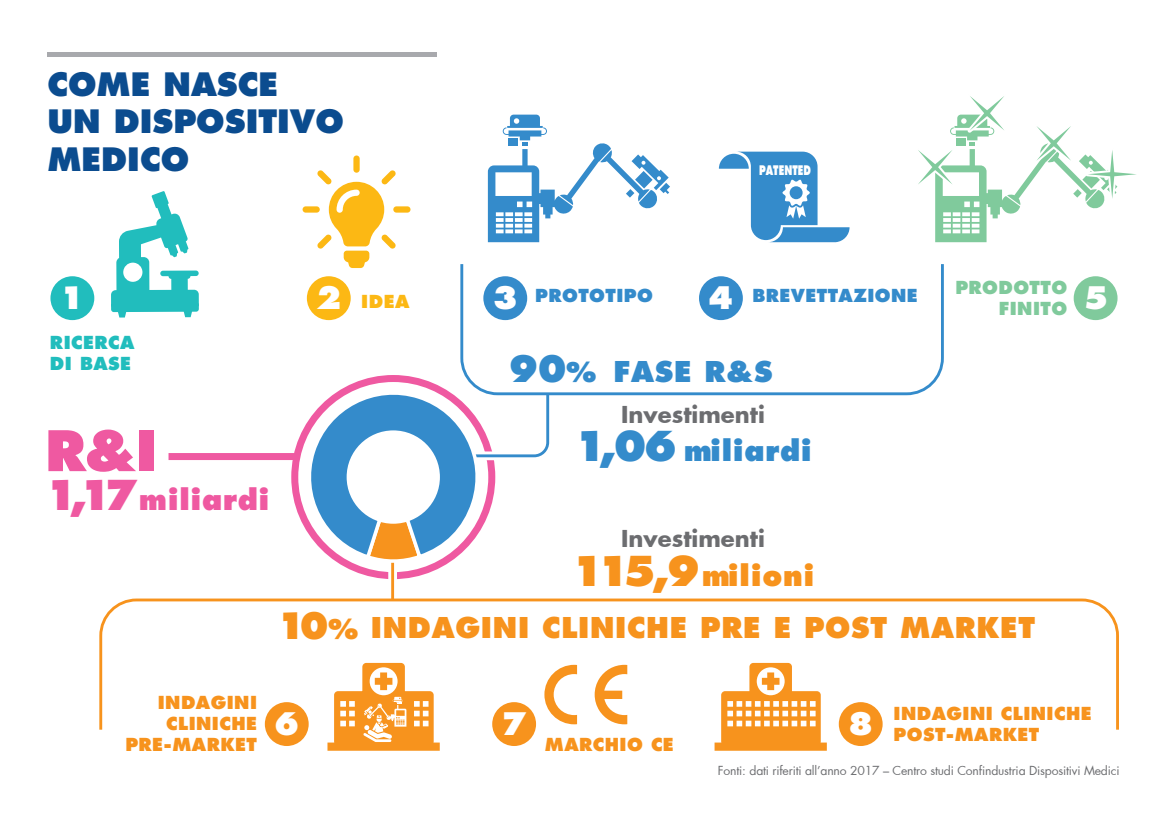
<style>
.page{position:relative;width:1166px;height:829px;background:#fff}
.page>*{position:absolute;margin:0;border:0;box-sizing:border-box;transform-origin:0 0}
.t1{font:800 54.25px "Futura";color:#ef59a1}
.t2{font:800 35.7px "Futura";color:#348bcb}
.t3{font:800 35.7px "Futura";color:#f7931d}
.t4{font:800 31.5px/37.8px "Futura";color:#0b4c8f}
.t5{font:800 30.28px "Futura";color:#fff}
.t6{font:800 28px "Futura";letter-spacing:.025em;color:#f7931d}
.t7{font:800 28px "Futura";letter-spacing:.025em;color:#348bcb}
.t8{font:800 28px "Futura";letter-spacing:.025em;color:#ef59a1}
.t9{font:700 22.75px "Futura";color:#6c6d70}
.t10{font:800 17.5px/21px "Futura";letter-spacing:.025em;color:#f7931d;text-align:right}
.t11{font:800 17.5px "Futura";letter-spacing:.025em;color:#348bcb}
.t12{font:800 17.5px/21px "Futura";letter-spacing:.025em;color:#80ca9c;text-align:right}
.t13{font:800 17.5px/21px "Futura";letter-spacing:.025em;color:#21bdbd}
.t14{font:800 17.5px "Futura";color:#fcb814}
.t15{font:800 12.95px "Futura";color:#fff;scale:.7 1}
.t16{font:12.25px "Futura";letter-spacing:-.015em;color:#6c6d70}
.s1{font-size:40.25px}
.s2{font-size:26.43px}
</style>
<div class="page">
<hr style="left:47px;top:53px;width:389px;height:4px;background:#a8a9ad">
<svg style="left:488px;top:115px;width:182px;height:127px"></svg>
<svg style="left:303px;top:155px;width:107px;height:113px"></svg>
<svg style="left:918px;top:96px;width:218px;height:146px"></svg>
<svg style="left:714px;top:732px;width:113px;height:18px;background:#f79a2d"></svg>
<svg style="left:327px;top:732px;width:113px;height:18px;background:#f8a441"></svg>
<div style="left:50px;top:276px;width:44px;height:44px;background:#21bdbd;border-radius:50%"></div>
<div style="left:307px;top:276px;width:44px;height:44px;background:#fcb814;border-radius:50%"></div>
<div style="left:1073px;top:276px;width:44px;height:44px;background:#80ca9c;border-radius:50%"></div>
<div style="left:265px;top:702px;width:44px;height:44px;background:#f7931d;border-radius:50%"></div>
<div style="left:492px;top:702px;width:44px;height:44px;background:#f7931d;border-radius:50%"></div>
<div style="left:839px;top:702px;width:43px;height:44px;background:#f7931d;border-radius:50%"></div>
<svg style="left:111px;top:191px;width:88px;height:126px"></svg>
<svg style="left:719px;top:152px;width:130px;height:90px"></svg>
<div style="left:789px;top:186px;width:13px;height:13px;background:#348bcb;border-radius:50%"></div>
<svg style="left:291px;top:375px;width:159px;height:204px"></svg>
<svg style="left:388px;top:562px;width:9px;height:35px"></svg>
<hr style="left:391px;top:544px;width:3px;height:56px;background:#f7931d">
<svg style="left:460px;top:264px;width:484px;height:132px"></svg>
<svg style="left:99px;top:597px;width:1020px;height:135px"></svg>
<svg style="left:299px;top:383px;width:257px;height:179px"></svg>
<div style="left:347px;top:430px;width:93px;height:93px;background:#fff;border-radius:50%"></div>
<div style="left:168px;top:453px;width:130px;height:7px;background:#ef59a1"></div>
<h3 class="t4" style="left:47px;top:65px;width:298px">COME NASCE<br>UN DISPOSITIVO<br>MEDICO</h3>
<p class="t15" style="left:759px;top:161px;width:75px">PATENTED</p>
<h3 class="t14" style="left:361px;top:290px;width:50px">IDEA</h3>
<h3 class="t11" style="left:535px;top:284px;width:119px">PROTOTIPO</h3>
<h3 class="t12" style="left:955px;top:277px;width:113px">PRODOTTO<br>FINITO</h3>
<h3 class="t5" style="left:60px;top:278px;width:27px">1</h3>
<h3 class="t5" style="left:316px;top:278px;width:27px">2</h3>
<h3 class="t5" style="left:493px;top:278px;width:27px">3</h3>
<h3 class="t5" style="left:708px;top:278px;width:27px">4</h3>
<h3 class="t5" style="left:1083px;top:278px;width:27px">5</h3>
<h3 class="t11" style="left:752px;top:284px;width:167px">BREVETTAZIONE</h3>
<h3 class="t13" style="left:50px;top:331px;width:86px">RICERCA<br>DI BASE</h3>
<h1 class="t1" style="left:45px;top:416px;width:114px">R&amp;I</h1>
<h3 class="t8" style="left:45px;top:481px;width:226px"><span class="s1">1,17</span> miliardi</h3>
<h2 class="t2" style="left:509px;top:346px;width:89px">90<span class="s2">%</span></h2>
<h3 class="t7" style="left:613px;top:353px;width:161px">FASE R&amp;S</h3>
<h3 class="t9" style="left:621px;top:398px;width:145px">Investimenti</h3>
<h3 class="t7" style="left:574px;top:433px;width:239px"><span class="s1">1,06</span> miliardi</h3>
<h2 class="t3" style="left:277px;top:603px;width:83px">10<span class="s2">%</span></h2>
<h3 class="t9" style="left:621px;top:522px;width:145px">Investimenti</h3>
<h3 class="t6" style="left:572px;top:557px;width:244px"><span class="s1">115,9</span> milioni</h3>
<h3 class="t6" style="left:371px;top:610px;width:666px">INDAGINI CLINICHE PRE E POST MARKET</h3>
<h3 class="t10" style="left:125px;top:692px;width:133px">INDAGINI<br>CLINICHE<br>PRE-MARKET</h3>
<h3 class="t5" style="left:274px;top:704px;width:27px">6</h3>
<h3 class="t5" style="left:501px;top:704px;width:27px">7</h3>
<h3 class="t5" style="left:848px;top:704px;width:27px">8</h3>
<h3 class="t10" style="left:893px;top:703px;width:200px;text-align:left">INDAGINI CLINICHE<br>POST-MARKET</h3>
<h3 class="t10" style="left:545px;top:734px;width:130px">MARCHIO CE</h3>
<p class="t16" style="left:718px;top:762px;width:403px">Fonti: dati riferiti all’anno 2017 – Centro studi Confindustria Dispositivi Medici</p>
</div>
